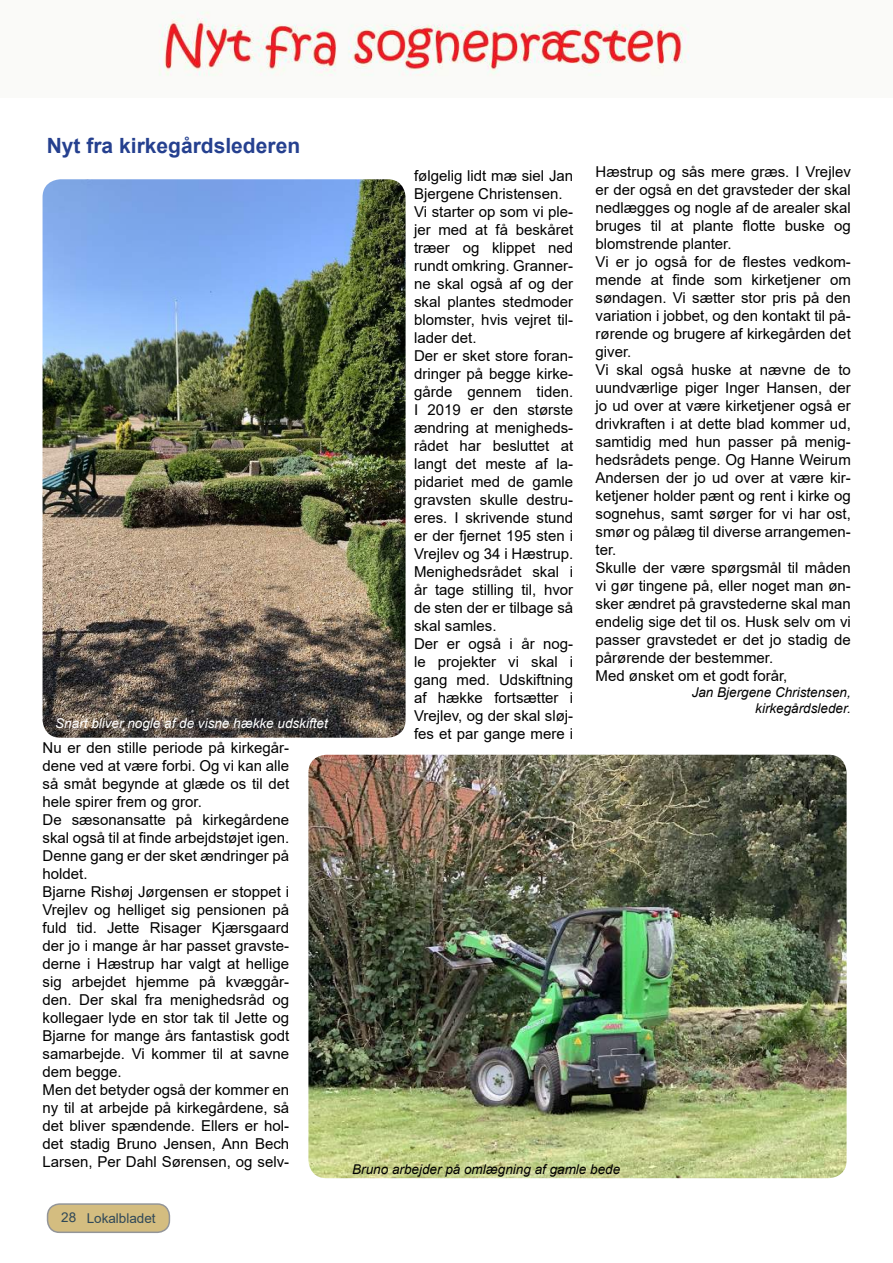
<style>
.page{position:relative;width:893px;height:1263px;background:#fff}
.page>*{position:absolute;margin:0;border:0;box-sizing:border-box;transform-origin:0 0}
.t1{font:700 21px "Arial";color:#25408f}
.t2{font:15px/18px "Arial";color:#000}
.t3{font:italic 13.5px/16.2px "Arial";color:#000;text-align:right}
.t4{font:italic 13.5px "Arial";color:#fff}
.t5{font:13.5px "Arial";color:#2f4858}
</style>
<div class="page">
<div style="left:48px;top:1204px;width:121px;height:28px;background:#d4bd80;border-radius:12px"></div>
<div style="left:47px;top:1203px;width:123px;height:30px;border:1px solid #939598;border-radius:12px"></div>
<img style="left:159px;top:11px;width:530px;height:65px">
<img style="left:308px;top:755px;width:538px;height:423px;border-radius:18px">
<img style="left:43px;top:179px;width:362px;height:559px;border-radius:18px">
<h1 class="t1" style="left:47px;top:138px;width:255px">Nyt fra kirkegårdslederen</h1>
<p class="t4" style="left:55px;top:718px;width:274px">Snart bliver nogle af de visne hække udskiftet</p>
<p class="t2" style="left:43px;top:740px;width:248px">Nu er den stille periode på kirkegår&shy;dene ved at være forbi. Og vi kan alle så småt begynde at glæde os til det hele spirer frem og gror.<br>De sæsonansatte på kirkegårdene skal også til at finde arbejdstøjet igen.<br>Denne gang er der sket ændringer på holdet.<br>Bjarne Rishøj Jørgensen er stoppet i<br>Vrejlev og helliget sig pensionen på fuld tid. Jette Risager Kjærsgaard der jo i mange år har passet gravste&shy;derne i Hæstrup har valgt at hellige sig arbejdet hjemme på kvæggår&shy;den. Der skal fra menighedsråd og kollegaer lyde en stor tak til Jette og<br>Bjarne for mange års fantastisk godt samarbejde. Vi kommer til at savne dem begge.<br>Men det betyder også der kommer en ny til at arbejde på kirkegårdene, så det bliver spændende. Ellers er hol&shy;det stadig Bruno Jensen, Ann Bech<br>Larsen, Per Dahl Sørensen, og selv-</p>
<p class="t5" style="left:61px;top:1213px;width:96px">28 Lokalbladet</p>
<p class="t2" style="left:414px;top:168px;width:161px">følgelig lidt mæ siel Jan<br>Bjergene Christensen.<br>Vi starter op som vi ple&shy;jer med at få beskåret træer og klippet ned rundt omkring. Granner&shy;ne skal også af og der skal plantes stedmoder blomster, hvis vejret til&shy;lader det.<br>Der er sket store foran&shy;dringer på begge kirke&shy;gårde gennem tiden.<br>I 2019 er den største ændring at menigheds&shy;rådet har besluttet at langt det meste af la&shy;pidariet med de gamle gravsten skulle destru&shy;eres. I skrivende stund er der fjernet 195 sten i<br>Vrejlev og 34 i Hæstrup.<br>Menighedsrådet skal i år tage stilling til, hvor de sten der er tilbage så skal samles.<br>Der er også i år nog&shy;le projekter vi skal i gang med. Udskiftning af hække fortsætter i<br>Vrejlev, og der skal sløj&shy;fes et par gange mere i</p>
<p class="t2" style="left:595px;top:164px;width:257px">Hæstrup og sås mere græs. I Vrejlev er der også en det gravsteder der skal nedlægges og nogle af de arealer skal bruges til at plante flotte buske og blomstrende planter.<br>Vi er jo også for de flestes vedkom&shy;mende at finde som kirketjener om søndagen. Vi sætter stor pris på den variation i jobbet, og den kontakt til på&shy;rørende og brugere af kirkegården det giver.<br>Vi skal også huske at nævne de to uundværlige piger Inger Hansen, der jo ud over at være kirketjener også er drivkraften i at dette blad kommer ud, samtidig med hun passer på menig&shy;hedsrådets penge. Og Hanne Weirum<br>Andersen der jo ud over at være kir&shy;ketjener holder pænt og rent i kirke og sognehus, samt sørger for vi har ost, smør og pålæg til diverse arrangemen&shy;ter.<br>Skulle der være spørgsmål til måden vi gør tingene på, eller noget man øn&shy;sker ændret på gravstederne skal man endelig sige det til os. Husk selv om vi passer gravstedet er det jo stadig de pårørende der bestemmer.<br>Med ønsket om et godt forår,</p>
<p class="t3" style="left:691px;top:685px;width:161px">Jan Bjergene Christensen, kirkegårdsleder.</p>
<p class="t3" style="left:352px;top:1162px;width:269px">Bruno arbejder på omlægning af gamle bede</p>
</div>
